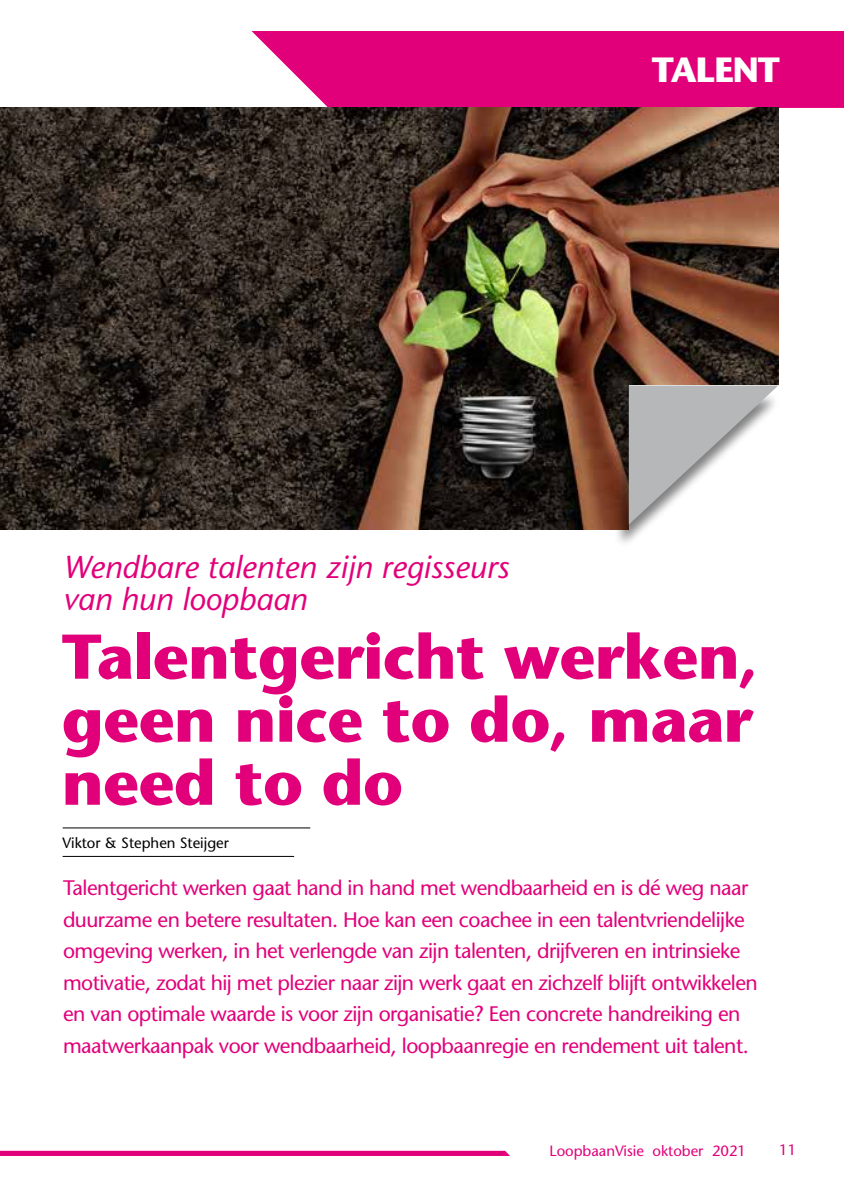
<style>
.page{position:relative;width:844px;height:1191px;background:#fff}
.page>*{position:absolute;margin:0;border:0;box-sizing:border-box;transform-origin:0 0}
.t1{font:700 63px/63px "Stone Sans";letter-spacing:-.01em;color:#e2007a;text-align:justify}
.t2{font:700 35px "Stone Sans";letter-spacing:-.03em;color:#fff}
.t3{font:italic 31.5px/31.5px "Stone Sans";color:#e2007a}
.t4{font:21px/31.5px "Stone Sans";letter-spacing:-.025em;color:#e2007a}
.t5{font:14.88px "Stone Sans";color:#e2007a}
.t6{font:14.88px "Stone Sans";color:#000}
</style>
<div class="page">
<svg style="left:0;top:1150px;width:510px;height:6px;background:#e5248c"></svg>
<svg style="left:251px;top:31px;width:592px;height:77px;background:#e21181"></svg>
<img style="left:0;top:108px;width:778px;height:421px">
<hr style="left:63px;top:827px;width:247px;height:1px;background:#000">
<hr style="left:63px;top:856px;width:231px;height:1px;background:#000">
<div style="left:613px;top:392px;width:167px;height:157px;background:#000;opacity:.5"></div>
<svg style="left:628px;top:385px;width:150px;height:139px"></svg>
<h2 class="t2" style="left:651px;top:48px;width:129px">TALENT</h2>
<h3 class="t3" style="left:63px;top:551px;width:447px">Wendbare talenten zijn regisseurs van hun loopbaan</h3>
<h1 class="t1" style="left:62px;top:624px;width:698px">Talentgericht werken, geen nice to do, maar need to do</h1>
<p class="t6" style="left:63px;top:833px;width:168px">Viktor &amp; Stephen Steijger</p>
<p class="t4" style="left:63px;top:871px;width:696px">Talentgericht werken gaat hand in hand met wendbaarheid en is dé weg naar duurzame en betere resultaten. Hoe kan een coachee in een talentvriendelijke omgeving werken, in het verlengde van zijn talenten, drijfveren en intrinsieke motivatie, zodat hij met plezier naar zijn werk gaat en zichzelf blijft ontwikkelen en van optimale waarde is voor zijn organisatie? Een concrete handreiking en maatwerkaanpak voor wendbaarheid, loopbaanregie en rendement uit talent.</p>
<p class="t5" style="left:549px;top:1141px;width:198px">LoopbaanVisie oktober 2021</p>
<p class="t5" style="left:779px;top:1141px;width:19px">11</p>
</div>
